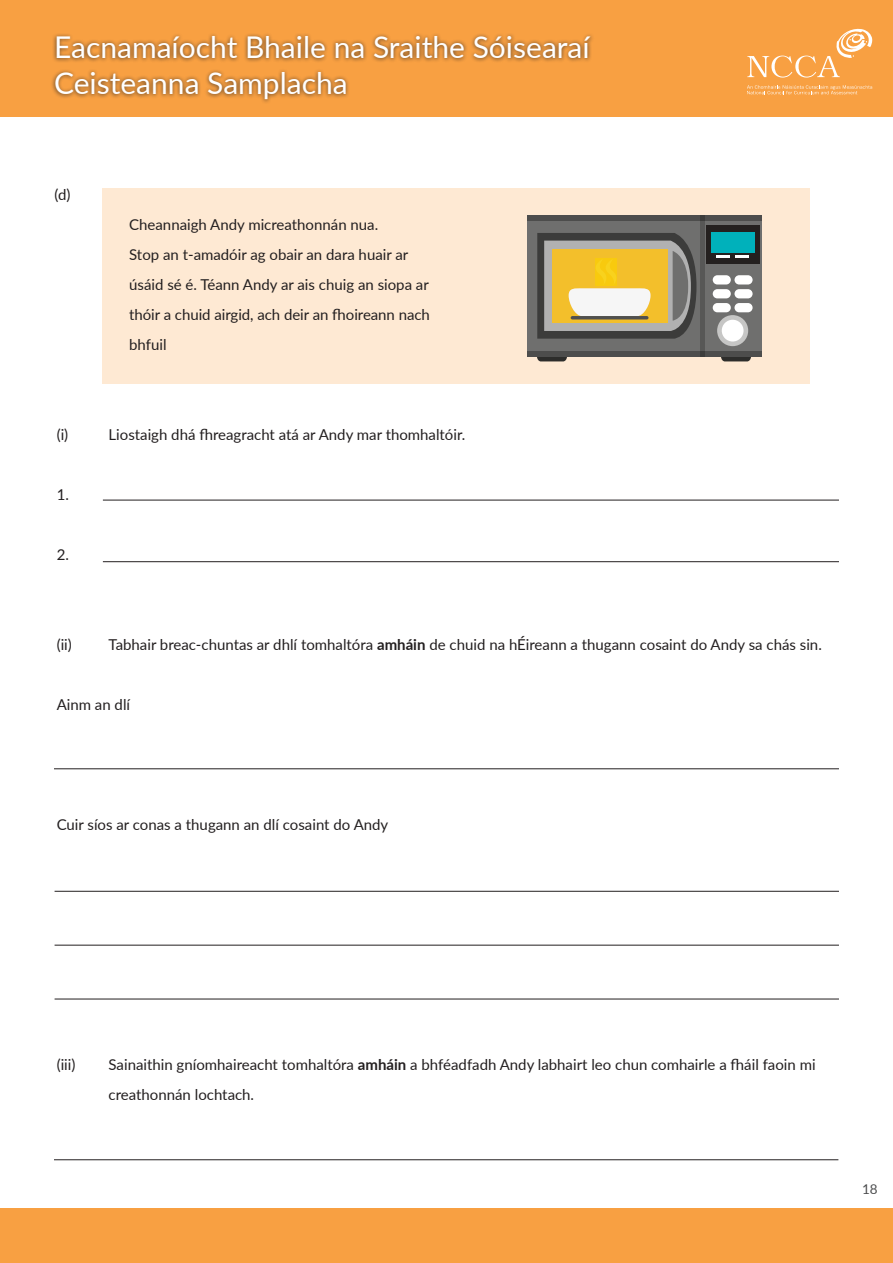
<style>
.page{position:relative;width:893px;height:1263px;background:#fff}
.page>*{position:absolute;margin:0;border:0;box-sizing:border-box;transform-origin:0 0}
.t1{font:30px/36px "Lato";color:#fff}
.t2{font:15px/30px "Lato";color:#231f20}
.t3{font:13.5px "Lato";color:#4b4c4d}
.s1{font-weight:700}
</style>
<div class="page">
<div style="left:0;top:0;width:893px;height:116px;background:#f8a042"></div>
<svg style="left:747px;top:85px;width:125px;height:9px"></svg>
<svg style="left:747px;top:28px;width:125px;height:50px"></svg>
<div style="left:51px;top:32px;width:544px;height:72px;background:#231f20;opacity:.73"></div>
<div style="left:0;top:1209px;width:893px;height:54px;background:#f8a042"></div>
<div style="left:102px;top:188px;width:708px;height:196px;background:#fee9d3"></div>
<svg style="left:537px;top:356px;width:30px;height:5px"></svg>
<svg style="left:721px;top:356px;width:30px;height:5px"></svg>
<div style="left:527px;top:215px;width:234px;height:141px;background:#6f6f6e"></div>
<div style="left:700px;top:215px;width:5px;height:141px;background:#575756"></div>
<div style="left:706px;top:225px;width:53px;height:39px;background:#24201f"></div>
<div style="left:711px;top:232px;width:43px;height:20px;background:#00b1bb"></div>
<svg style="left:716px;top:256px;width:33px;height:2px"></svg>
<div style="left:713px;top:275px;width:18px;height:9px;background:#fff;border-radius:5px"></div>
<div style="left:734px;top:275px;width:19px;height:9px;background:#fff;border-radius:5px"></div>
<div style="left:713px;top:289px;width:18px;height:9px;background:#fff;border-radius:5px"></div>
<div style="left:734px;top:289px;width:19px;height:9px;background:#fff;border-radius:5px"></div>
<div style="left:713px;top:303px;width:18px;height:9px;background:#fff;border-radius:5px"></div>
<div style="left:734px;top:303px;width:19px;height:9px;background:#fff;border-radius:5px"></div>
<div style="left:717px;top:315px;width:31px;height:31px;background:#c6c6c5;border-radius:50%"></div>
<div style="left:722px;top:320px;width:21px;height:21px;background:#fff;border-radius:50%"></div>
<div style="left:527px;top:215px;width:234px;height:6px;background:#4d4d4c"></div>
<div style="left:527px;top:351px;width:234px;height:5px;background:#4d4d4c"></div>
<svg style="left:537px;top:233px;width:160px;height:106px"></svg>
<svg style="left:552px;top:249px;width:116px;height:73px;background:#eeca5c"></svg>
<hr style="left:54px;top:768px;width:785px;height:1px;background:#231f20">
<hr style="left:55px;top:891px;width:784px;height:1px;background:#231f20">
<hr style="left:55px;top:945px;width:784px;height:1px;background:#231f20">
<hr style="left:55px;top:999px;width:784px;height:1px;background:#231f20">
<hr style="left:103px;top:500px;width:736px;height:1px;background:#231f20">
<hr style="left:103px;top:561px;width:736px;height:1px;background:#231f20">
<hr style="left:54px;top:1159px;width:784px;height:1px;background:#231f20">
<h1 class="t1" style="left:54px;top:27px;width:537px">Eacnamaíocht Bhaile na Sraithe Sóisearaí<br>Ceisteanna Samplacha</h1>
<p class="t2" style="left:55px;top:179px;width:17px">(d)</p>
<p class="t2" style="left:129px;top:209px;width:251px">Cheannaigh Andy micreathonnán nua.</p>
<p class="t2" style="left:129px;top:239px;width:302px">Stop an t-amadóir ag obair an dara huair ar úsáid sé é. Téann Andy ar ais chuig an siopa ar thóir a chuid airgid, ach deir an fhoireann nach bhfuil</p>
<p class="t2" style="left:57px;top:419px;width:13px">(i)</p>
<p class="t2" style="left:109px;top:419px;width:358px">Liostaigh dhá fhreagracht atá ar Andy mar thomhaltóir.</p>
<p class="t2" style="left:57px;top:479px;width:14px">1.</p>
<p class="t2" style="left:57px;top:539px;width:14px">2.</p>
<p class="t2" style="left:57px;top:629px;width:17px">(ii)</p>
<p class="t2" style="left:109px;top:629px;width:715px">Tabhair breac-chuntas ar dhlí tomhaltóra <span class="s1">amháin</span> de chuid na hÉireann a thugann cosaint do Andy sa chás sin.</p>
<p class="t2" style="left:57px;top:689px;width:75px">Ainm an dlí</p>
<p class="t2" style="left:57px;top:809px;width:333px">Cuir síos ar conas a thugann an dlí cosaint do Andy</p>
<p class="t2" style="left:57px;top:1049px;width:20px">(iii)</p>
<p class="t2" style="left:109px;top:1049px;width:709px">Sainaithin gníomhaireacht tomhaltóra <span class="s1">amháin</span> a bhféadfadh Andy labhairt leo chun comhairle a fháil faoin mi creathonnán lochtach.</p>
<p class="t3" style="left:862px;top:1180px;width:17px">18</p>
</div>
